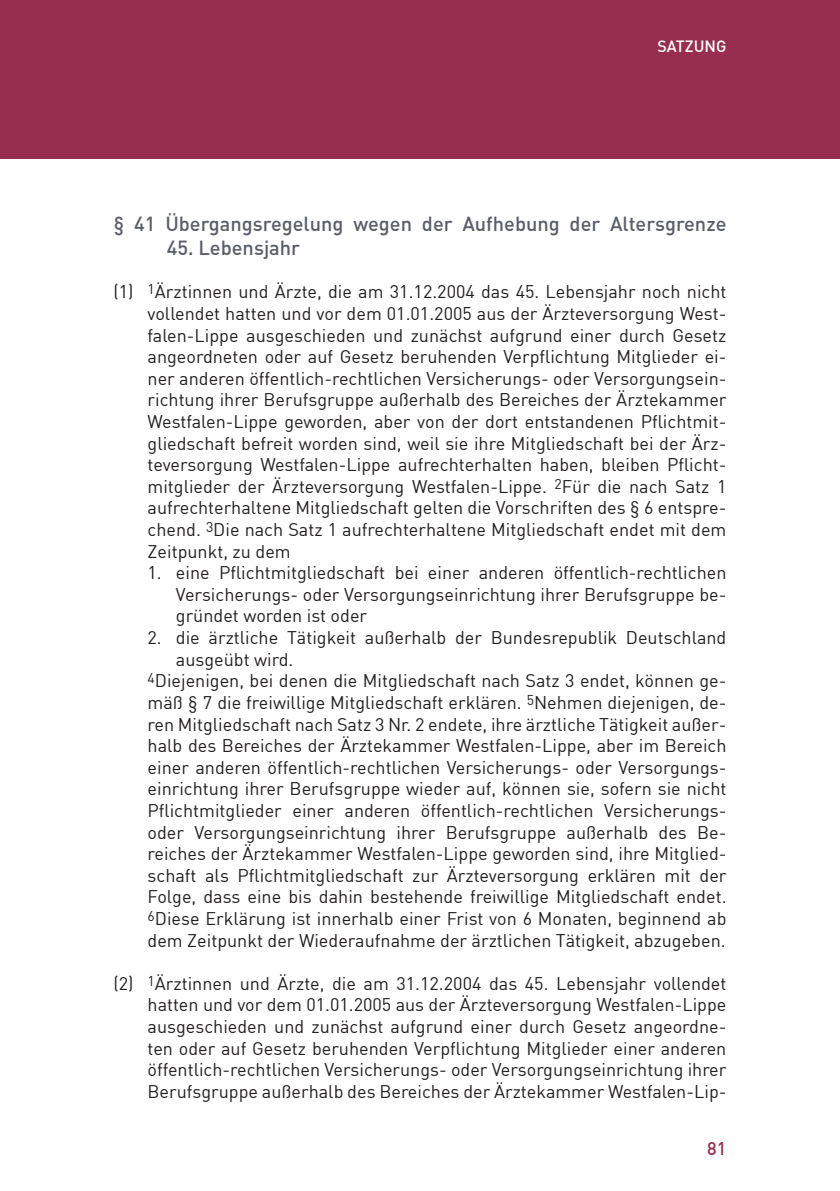
<style>
.page{position:relative;width:840px;height:1191px;background:#fff}
.page>*{position:absolute;margin:0;border:0;box-sizing:border-box;transform-origin:0 0}
.t1{font:500 20px "DIN";color:#5a5e69}
.t2{font:18px/21.6px "DIN";color:#231f20}
.t3{font:500 18px "DIN";color:#972e50}
.t4{font:500 16px "DIN";color:#fff}
</style>
<div class="page">
<div style="left:0;top:0;width:839px;height:159px;background:#972e50"></div>
<p class="t4" style="left:657px;top:36px;width:71px">SATZUNG</p>
<p class="t1" style="left:113px;top:211px;width:614px">§ 41 Übergangsregelung wegen der Aufhebung der Altersgrenze</p>
<p class="t1" style="left:167px;top:235px;width:135px">45. Lebensjahr</p>
<p class="t2" style="left:147px;top:281px;width:580px;text-indent:-34px">(1) <sup>1</sup>Ärztinnen und Ärzte, die am 31.12.2004 das 45. Lebensjahr noch nicht vollendet hatten und vor dem 01.01.2005 aus der Ärzteversorgung West&shy;falen-Lippe ausgeschieden und zunächst aufgrund einer durch Gesetz angeordneten oder auf Gesetz beruhenden Verpflichtung Mitglieder ei&shy;ner anderen öffentlich-rechtlichen Versicherungs- oder Versorgungsein&shy;richtung ihrer Berufsgruppe außerhalb des Bereiches der Ärztekammer Westfalen-Lippe geworden, aber von der dort entstandenen Pflichtmit&shy;gliedschaft befreit worden sind, weil sie ihre Mitgliedschaft bei der Ärz&shy;teversorgung Westfalen-Lippe aufrechterhalten haben, bleiben Pflicht&shy;mitglieder der Ärzteversorgung Westfalen-Lippe. <sup>2</sup>Für die nach Satz 1 aufrechterhaltene Mitgliedschaft gelten die Vorschriften des § 6 entspre&shy;chend. <sup>3</sup>Die nach Satz 1 aufrechterhaltene Mitgliedschaft endet mit dem Zeitpunkt, zu dem</p>
<p class="t2" style="left:176px;top:561px;width:551px;text-align:justify;text-indent:-28px">1. eine Pflichtmitgliedschaft bei einer anderen öffentlich-rechtlichen Versicherungs- oder Versorgungseinrichtung ihrer Berufsgruppe be&shy;gründet worden ist oder</p>
<p class="t2" style="left:176px;top:626px;width:551px;text-indent:-28px">2. die ärztliche Tätigkeit außerhalb der Bundesrepublik Deutschland ausgeübt wird.</p>
<p class="t2" style="left:147px;top:669px;width:580px"><sup>4</sup>Diejenigen, bei denen die Mitgliedschaft nach Satz 3 endet, können ge&shy;mäß § 7 die freiwillige Mitgliedschaft erklären. <sup>5</sup>Nehmen diejenigen, de&shy;ren Mitgliedschaft nach Satz 3 Nr. 2 endete, ihre ärztliche Tätigkeit außer&shy;halb des Bereiches der Ärztekammer Westfalen-Lippe, aber im Bereich einer anderen öffentlich-rechtlichen Versicherungs- oder Versorgungs&shy;einrichtung ihrer Berufsgruppe wieder auf, können sie, sofern sie nicht Pflichtmitglieder einer anderen öffentlich-rechtlichen Versicherungs&shy;oder Versorgungseinrichtung ihrer Berufsgruppe außerhalb des Be&shy;reiches der Ärztekammer Westfalen-Lippe geworden sind, ihre Mitglied&shy;schaft als Pflichtmitgliedschaft zur Ärzteversorgung erklären mit der Folge, dass eine bis dahin bestehende freiwillige Mitgliedschaft endet.<br><sup>6</sup>Diese Erklärung ist innerhalb einer Frist von 6 Monaten, beginnend ab dem Zeitpunkt der Wiederaufnahme der ärztlichen Tätigkeit, abzugeben.</p>
<p class="t2" style="left:147px;top:972px;width:580px;text-align:justify;text-indent:-34px">(2) <sup>1</sup>Ärztinnen und Ärzte, die am 31.12.2004 das 45. Lebensjahr vollendet hatten und vor dem 01.01.2005 aus der Ärzteversorgung Westfalen-Lippe ausgeschieden und zunächst aufgrund einer durch Gesetz angeordne&shy;ten oder auf Gesetz beruhenden Verpflichtung Mitglieder einer anderen öffentlich-rechtlichen Versicherungs- oder Versorgungseinrichtung ihrer Berufsgruppe außerhalb des Bereiches der Ärztekammer Westfalen-Lip-</p>
<p class="t3" style="left:706px;top:1137px;width:21px">81</p>
</div>
